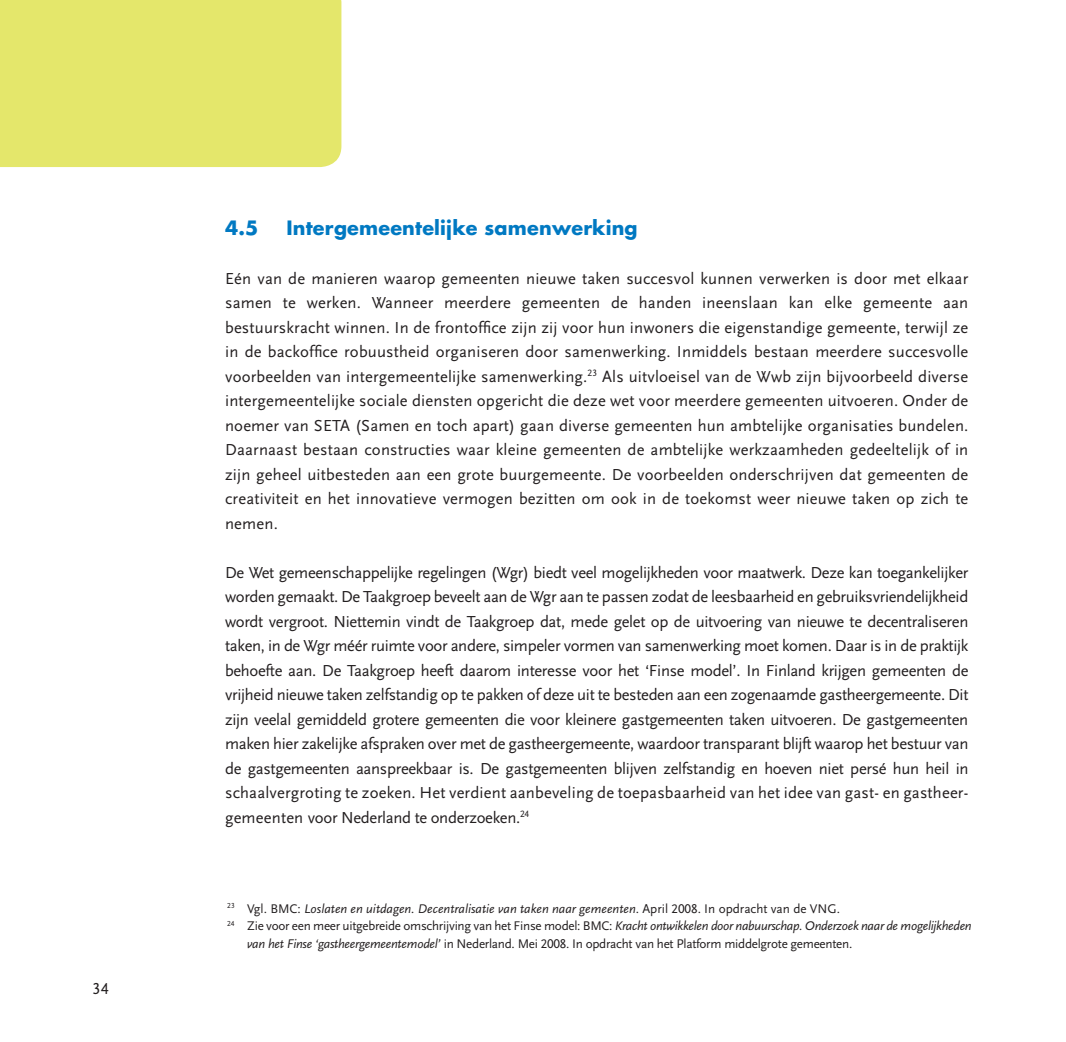
<style>
.page{position:relative;width:1066px;height:1042px;background:#fff}
.page>*{position:absolute;margin:0;border:0;box-sizing:border-box;transform-origin:0 0}
.t1{font:700 19.25px "Futura";letter-spacing:.01em;color:#0079c2}
.t2{font:16.62px/24.5px "Scala Sans LF";letter-spacing:.01em;color:#231f20;text-align:justify}
.t3{font:italic 13.12px "Scala Sans LF";letter-spacing:-.02em;color:#231f20}
.t4{font:13.12px "Scala Sans LF";letter-spacing:-.02em;color:#231f20}
.t5{font:italic 13.12px "Scala Sans LF";color:#231f20}
.s1{font-style:normal}
.s2{font-style:italic}
</style>
<div class="page">
<div style="left:0;top:0;width:341px;height:167px;background:#e4e76b"></div>
<hr style="left:1065px;top:0;width:1px;height:443px;background:#e4e76b">
<p class="t2" style="left:93px;top:976px;width:18px">34</p>
<p class="t1" style="left:225px;top:214px;width:35px">4.5</p>
<p class="t1" style="left:286px;top:214px;width:353px">Intergemeentelijke samenwerking</p>
<p class="t2" style="left:225px;top:266px;width:745px">Eén van de manieren waarop gemeenten nieuwe taken succesvol kunnen verwerken is door met elkaar samen te werken. Wanneer meerdere gemeenten de handen ineenslaan kan elke gemeente aan bestuurskracht winnen. In de frontoffice zijn zij voor hun inwoners die eigenstandige gemeente, terwijl ze in de backoffice robuustheid organiseren door samenwerking. Inmiddels bestaan meerdere succesvolle voorbeelden van intergemeentelijke samenwerking.<sup>23</sup> Als uitvloeisel van de Wwb zijn bijvoorbeeld diverse intergemeentelijke sociale diensten opgericht die deze wet voor meerdere gemeenten uitvoeren. Onder de noemer van SETA (Samen en toch apart) gaan diverse gemeenten hun ambtelijke organisaties bundelen.<br>Daarnaast bestaan constructies waar kleine gemeenten de ambtelijke werkzaamheden gedeeltelijk of in zijn geheel uitbesteden aan een grote buurgemeente. De voorbeelden onderschrijven dat gemeenten de creativiteit en het innovatieve vermogen bezitten om ook in de toekomst weer nieuwe taken op zich te nemen.</p>
<p class="t2" style="left:225px;top:560px;width:745px">De Wet gemeenschappelijke regelingen (Wgr) biedt veel mogelijkheden voor maatwerk. Deze kan toegankelijker worden gemaakt. De Taakgroep beveelt aan de Wgr aan te passen zodat de leesbaarheid en gebruiksvriendelijkheid wordt vergroot. Niettemin vindt de Taakgroep dat, mede gelet op de uitvoering van nieuwe te decentraliseren taken, in de Wgr méér ruimte voor andere, simpeler vormen van samenwerking moet komen. Daar is in de praktijk behoefte aan. De Taakgroep heeft daarom interesse voor het ‘Finse model’. In Finland krijgen gemeenten de vrijheid nieuwe taken zelfstandig op te pakken of deze uit te besteden aan een zogenaamde gastheergemeente. Dit zijn veelal gemiddeld grotere gemeenten die voor kleinere gastgemeenten taken uitvoeren. De gastgemeenten maken hier zakelijke afspraken over met de gastheergemeente, waardoor transparant blijft waarop het bestuur van de gastgemeenten aanspreekbaar is. De gastgemeenten blijven zelfstandig en hoeven niet persé hun heil in schaalvergroting te zoeken. Het verdient aanbeveling de toepasbaarheid van het idee van gast- en gastheer&shy;gemeenten voor Nederland te onderzoeken.<sup>24</sup></p>
<p class="t5" style="left:227px;top:900px;width:614px"><sup>23</sup> <span class="s1">Vgl. BMC:</span> Loslaten en uitdagen. Decentralisatie van taken naar gemeenten<span class="s1">. April 2008. In opdracht van de VNG.</span></p>
<p class="t3" style="left:227px;top:918px;width:746px"><sup>24</sup> <span class="s1">Zie voor een meer uitgebreide omschrijving van het Finse model: BMC:</span> Kracht ontwikkelen door nabuurschap. Onderzoek naar de mogelijkheden</p>
<p class="t4" style="left:247px;top:935px;width:606px"><span class="s2">van het Finse ‘gastheergemeentemodel’</span> in Nederland. Mei 2008. In opdracht van het Platform middelgrote gemeenten.</p>
</div>
